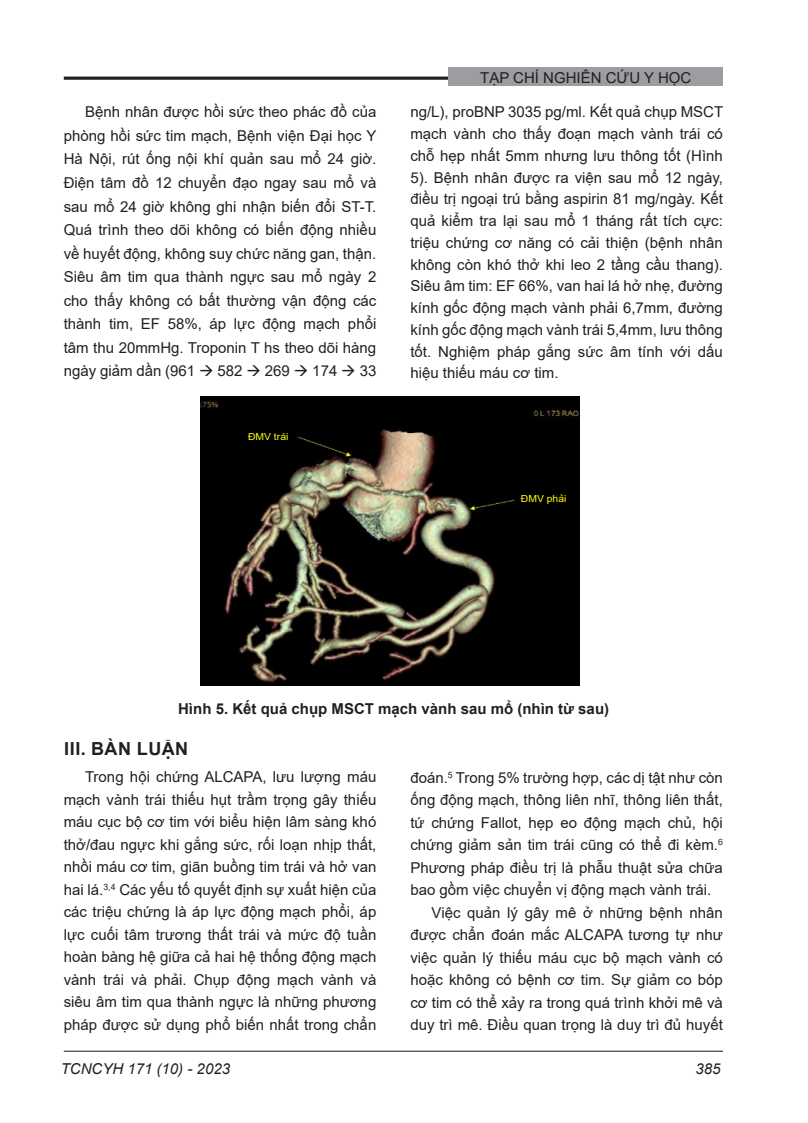
<style>
.page{position:relative;width:808px;height:1123px;background:#fff}
.page>*{position:absolute;margin:0;border:0;box-sizing:border-box;transform-origin:0 0}
.Tiêu_mục_chính{font:700 18px "Arial";letter-spacing:.035em;color:#231f20}
.Nội_dung_chính{font:15px/22.5px "Arial";color:#231f20;text-align:justify}
.Tiêu_đề_Bảng_biểu{font:700 15px "Arial";color:#231f20}
.t1{font:italic 15px "Arial";color:#231f20}
.t2{font:9.75px "Arial";color:#ff0;scale:1.07 1}
</style>
<div class="page">
<hr style="left:64px;top:77px;width:650px;height:3px;background:#231f20">
<hr style="left:64px;top:1050px;width:659px;height:1px;background:#231f20">
<div style="left:449px;top:68px;width:274px;height:18px;background:#9b9da0"></div>
<img style="left:201px;top:396px;width:379px;height:289px">
<div style="left:244px;top:429px;width:51px;height:15px;background:#000"></div>
<div style="left:517px;top:491px;width:56px;height:16px;background:#000"></div>
<p class="Nội_dung_chính" style="left:480px;top:66px;width:213px">TẠP CHÍ NGHIÊN CỨU Y HỌC</p>
<p class="Nội_dung_chính" style="left:64px;top:100px;width:314px;line-height:23.5px;text-indent:21px">Bệnh nhân được hồi sức theo phác đồ của phòng hồi sức tim mạch, Bệnh viện Đại học Y Hà Nội, rút ống nội khí quản sau mổ 24 giờ.<br>Điện tâm đồ 12 chuyển đạo ngay sau mổ và sau mổ 24 giờ không ghi nhận biến đổi ST-T.<br>Quá trình theo dõi không có biến động nhiều về huyết động, không suy chức năng gan, thận.<br>Siêu âm tim qua thành ngực sau mổ ngày 2 cho thấy không có bất thường vận động các thành tim, EF 58%, áp lực động mạch phổi tâm thu 20mmHg. Troponin T hs theo dõi hàng ngày giảm dần (961 → 582 → 269 → 174 → 33</p>
<p class="Nội_dung_chính" style="left:410px;top:101px;width:314px;line-height:21.8px">ng/L), proBNP 3035 pg/ml. Kết quả chụp MSCT mạch vành cho thấy đoạn mạch vành trái có chỗ hẹp nhất 5mm nhưng lưu thông tốt (Hình 5). Bệnh nhân được ra viện sau mổ 12 ngày, điều trị ngoại trú bằng aspirin 81 mg/ngày. Kết quả kiểm tra lại sau mổ 1 tháng rất tích cực: triệu chứng cơ năng có cải thiện (bệnh nhân không còn khó thở khi leo 2 tầng cầu thang).<br>Siêu âm tim: EF 66%, van hai lá hở nhẹ, đường kính gốc động mạch vành phải 6,7mm, đường kính gốc động mạch vành trái 5,4mm, lưu thông tốt. Nghiệm pháp gắng sức âm tính với dấu hiệu thiếu máu cơ tim.</p>
<p class="t2" style="left:248px;top:430px;width:39px">ĐMV trái</p>
<p class="t2" style="left:521px;top:492px;width:44px">ĐMV phải</p>
<p class="Tiêu_đề_Bảng_biểu" style="left:178px;top:698px;width:432px">Hình 5. Kết quả chụp MSCT mạch vành sau mổ (nhìn từ sau)</p>
<p class="Tiêu_mục_chính" style="left:64px;top:736px;width:126px">III. BÀN LUẬN</p>
<p class="Nội_dung_chính" style="left:64px;top:765px;width:314px;text-indent:21px">Trong hội chứng ALCAPA, lưu lượng máu mạch vành trái thiếu hụt trầm trọng gây thiếu máu cục bộ cơ tim với biểu hiện lâm sàng khó thở/đau ngực khi gắng sức, rối loạn nhịp thất, nhồi máu cơ tim, giãn buồng tim trái và hở van hai lá.<sup>3,4</sup> Các yếu tố quyết định sự xuất hiện của các triệu chứng là áp lực động mạch phổi, áp lực cuối tâm trương thất trái và mức độ tuần hoàn bàng hệ giữa cả hai hệ thống động mạch vành trái và phải. Chụp động mạch vành và siêu âm tim qua thành ngực là những phương pháp được sử dụng phổ biến nhất trong chẩn</p>
<p class="Nội_dung_chính" style="left:410px;top:766px;width:314px">đoán.<sup>5</sup> Trong 5% trường hợp, các dị tật như còn ống động mạch, thông liên nhĩ, thông liên thất, tứ chứng Fallot, hẹp eo động mạch chủ, hội chứng giảm sản tim trái cũng có thể đi kèm.<sup>6<br></sup>Phương pháp điều trị là phẫu thuật sửa chữa bao gồm việc chuyển vị động mạch vành trái.</p>
<p class="Nội_dung_chính" style="left:410px;top:901px;width:314px;text-indent:21px">Việc quản lý gây mê ở những bệnh nhân được chẩn đoán mắc ALCAPA tương tự như việc quản lý thiếu máu cục bộ mạch vành có hoặc không có bệnh cơ tim. Sự giảm co bóp cơ tim có thể xảy ra trong quá trình khởi mê và duy trì mê. Điều quan trọng là duy trì đủ huyết</p>
<p class="t1" style="left:61px;top:1059px;width:171px">TCNCYH 171 (10) - 2023</p>
<p class="t1" style="left:695px;top:1059px;width:27px">385</p>
</div>
